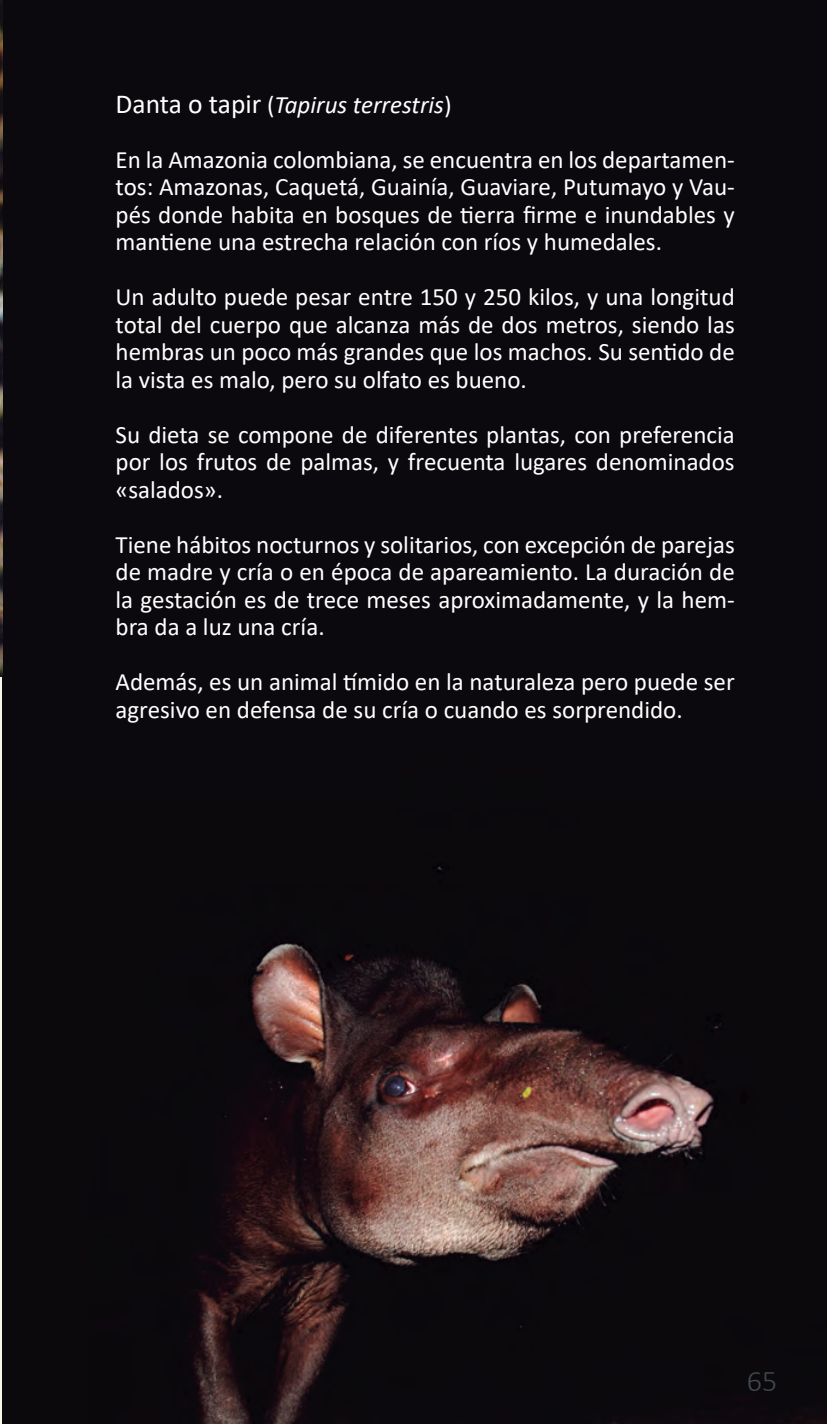
<style>
.page{position:relative;width:827px;height:1424px;background:#fff}
.page>*{position:absolute;margin:0;border:0;box-sizing:border-box;transform-origin:0 0}
.t1{font:300 30px "Calibri";color:#41494e}
.t2{font:25px/27.5px "Calibri";color:#fff;text-align:justify}
.t3{font:italic 25px "Calibri";color:#fff}
.s1{font-style:normal;font-size:27.5px}
.s2{font-style:normal}
</style>
<div class="page">
<img style="left:2px;top:0;width:824px;height:1424px">
<img style="left:0;top:5px;width:2px;height:671px">
<svg style="left:0;top:0;width:5px;height:5px"></svg>
<svg style="left:821px;top:0;width:6px;height:5px"></svg>
<p class="t3" style="left:115px;top:87px;width:337px"><span class="s1">Danta o tapir</span> <span class="s2">(</span>Tapirus terrestris<span class="s2">)</span></p>
<p class="t2" style="left:115px;top:145px;width:620px">En la Amazonia colombiana, se encuentra en los departamen&shy;tos: Amazonas, Caquetá, Guainía, Guaviare, Putumayo y Vau&shy;pés donde habita en bosques de tierra firme e inundables y mantiene una estrecha relación con ríos y humedales.</p>
<p class="t2" style="left:115px;top:283px;width:620px">Un adulto puede pesar entre 150 y 250 kilos, y una longitud total del cuerpo que alcanza más de dos metros, siendo las hembras un poco más grandes que los machos. Su sentido de la vista es malo, pero su olfato es bueno.</p>
<p class="t2" style="left:115px;top:420px;width:620px">Su dieta se compone de diferentes plantas, con preferencia por los frutos de palmas, y frecuenta lugares denominados «salados».</p>
<p class="t2" style="left:115px;top:530px;width:620px">Tiene hábitos nocturnos y solitarios, con excepción de parejas de madre y cría o en época de apareamiento. La duración de la gestación es de trece meses aproximadamente, y la hem&shy;bra da a luz una cría.</p>
<p class="t2" style="left:115px;top:668px;width:620px">Además, es un animal tímido en la naturaleza pero puede ser agresivo en defensa de su cría o cuando es sorprendido.</p>
<p class="t1" style="left:746px;top:1362px;width:32px">65</p>
</div>
